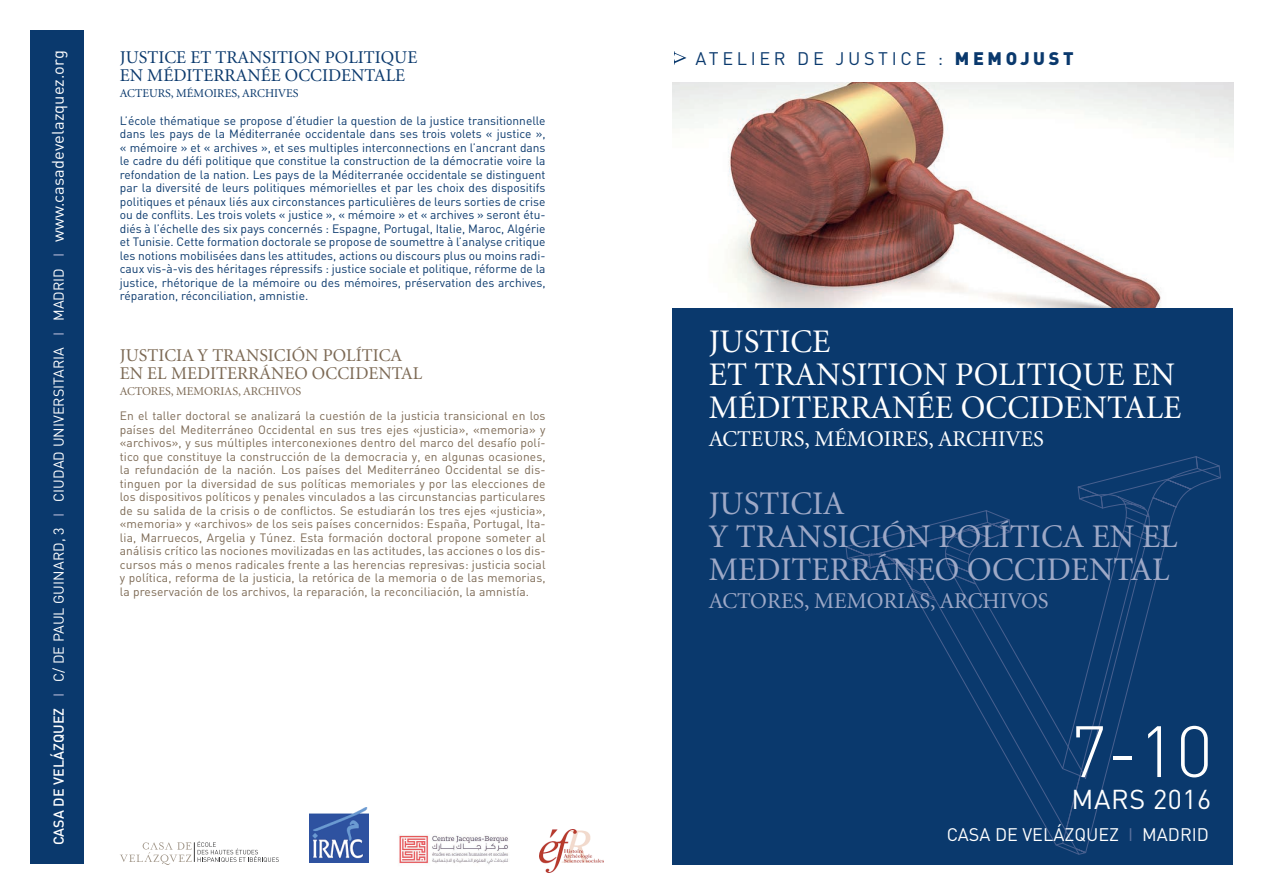
<style>
.page{position:relative;width:1263px;height:893px;background:#fff}
.page>*{position:absolute;margin:0;border:0;box-sizing:border-box;transform-origin:0 0}
.t1{font:300 71.4px "DIN";color:#fff}
.t2{font:33px/33px "Minion LT";color:#fff}
.t3{font:33px/33px "Minion LT";color:#9ea9c7}
.t4{font:27px "DIN";letter-spacing:.02em;color:#fff}
.t5{font:22.5px "Minion LT";color:#fff}
.t6{font:22.5px "Minion LT";color:#9ea9c7}
.t7{font:18px/18px "Minion LT";color:#0a396d}
.t8{font:18px/18px "Minion LT";color:#7c6954}
.t9{font:18px "DIN";color:#fff}
.t10{font:18px "DIN";color:#0a396d}
.t11{font:900 18px "DIN";letter-spacing:.2em;color:#0a396d}
.t12{font:14.25px "DIN";letter-spacing:.005em;color:#fff}
.t13{font:12px/13.5px "DIN";letter-spacing:.01em;color:#7c6954;text-align:justify}
.t14{font:12px/13.5px "DIN";color:#0a396d;text-align:justify}
.t15{font:12px "Minion LT";color:#0a396d}
.t16{font:12px "Minion LT";color:#7c6954}
.s1{font-weight:500}
.s2{font-weight:500;color:#8595b9}
.s3{font-size:16.5px}
.s4{font-weight:400}
.s5{color:#5b719c}
</style>
<div class="page">
<img style="left:672px;top:82px;width:561px;height:226px">
<div style="left:672px;top:308px;width:561px;height:557px;background:#0a396d"></div>
<svg style="left:1080px;top:585px;width:75px;height:270px"></svg>
<svg style="left:1058px;top:699px;width:22px;height:156px"></svg>
<svg style="left:909px;top:585px;width:157px;height:261px"></svg>
<svg style="left:845px;top:456px;width:376px;height:129px"></svg>
<div style="left:30px;top:30px;width:53px;height:833px;background:#0a396d"></div>
<svg style="left:674px;top:51px;width:12px;height:14px"></svg>
<svg style="left:120px;top:841px;width:159px;height:24px"></svg>
<img style="left:310px;top:808px;width:59px;height:54px">
<img style="left:399px;top:835px;width:109px;height:30px">
<img style="left:539px;top:829px;width:65px;height:44px">
<p class="t12" style="left:50px;top:845px;width:796px;rotate:-90deg"><span class="s1">CASA DE VELÁZQUEZ</span> <span class="s2">I</span> C/ D E PAU L GU INARD , 3 <span class="s2">I</span> CIUDAD U NIVERSITAR IA <span class="s2">I</span> MADR ID <span class="s2">I</span> <span class="s3">www.casadevelazquez.org</span></p>
<h3 class="t7" style="left:120px;top:49px;width:299px">JUSTICE ET TRANSITION POLITIQUE<br>EN MÉDITERRANÉE OCCIDENTALE</h3>
<p class="t15" style="left:120px;top:87px;width:180px">ACTEURS, MÉMOIRES, ARCHIVES</p>
<p class="t14" style="left:120px;top:113px;width:427px">L’école thématique se propose d’étudier la question de la justice transitionnelle dans les pays de la Méditerranée occidentale dans ses trois volets « justice », « mémoire » et « archives », et ses multiples interconnections en l’ancrant dans le cadre du défi politique que constitue la construction de la démocratie voire la refondation de la nation. Les pays de la Méditerranée occidentale se distinguent par la diversité de leurs politiques mémorielles et par les choix des dispositifs politiques et pénaux liés aux circonstances particulières de leurs sorties de crise ou de conflits. Les trois volets « justice », « mémoire » et « archives » seront étu&shy;diés à l’échelle des six pays concernés : Espagne, Portugal, Italie, Maroc, Algérie et Tunisie. Cette formation doctorale se propose de soumettre à l’analyse critique les notions mobilisées dans les attitudes, actions ou discours plus ou moins radi&shy;caux vis-à-vis des héritages répressifs : justice sociale et politique, réforme de la justice, rhétorique de la mémoire ou des mémoires, préservation des archives, réparation, réconciliation, amnistie.</p>
<h3 class="t8" style="left:120px;top:347px;width:304px">JUSTICIA Y TRANSICIÓN POLÍTICA<br>EN EL MEDITERRÁNEO OCCIDENTAL</h3>
<p class="t16" style="left:120px;top:385px;width:183px">ACTORES, MEMORIAS, ARCHIVOS</p>
<p class="t13" style="left:120px;top:409px;width:427px">En el taller doctoral se analizará la cuestión de la justicia transicional en los países del Mediterráneo Occidental en sus tres ejes «justicia», «memoria» y «archivos», y sus múltiples interconexiones dentro del marco del desafío polí&shy;tico que constituye la construcción de la democracia y, en algunas ocasiones, la refundación de la nación. Los países del Mediterráneo Occidental se dis&shy;tinguen por la diversidad de sus políticas memoriales y por las elecciones de los dispositivos políticos y penales vinculados a las circunstancias particulares de su salida de la crisis o de conflictos. Se estudiarán los tres ejes «justicia», «memoria» y «archivos» de los seis países concernidos: España, Portugal, Ita&shy;lia, Marruecos, Argelia y Túnez. Esta formación doctoral propone someter al análisis crítico las nociones movilizadas en las actitudes, las acciones o los dis&shy;cursos más o menos radicales frente a las herencias represivas: justicia social y política, reforma de la justicia, la retórica de la memoria o de las memorias, la preservación de los archivos, la reparación, la reconciliación, la amnistía.</p>
<h3 class="t10" style="left:695px;top:47px;width:27px">Atelie</h3>
<h3 class="t10" style="left:774px;top:47px;width:104px">r de justice</h3>
<h3 class="t11" style="left:938px;top:46px;width:137px"><span class="s4">:</span> MEM OJUST</h3>
<h2 class="t2" style="left:709px;top:326px;width:474px">JUSTICE<br>ET TRANSITION POLITIQUE EN<br>MÉDITERRANÉE OCCIDENTALE</h2>
<h3 class="t5" style="left:709px;top:428px;width:337px">ACTEURS, MÉMOIRES, ARCHIVES</h3>
<h2 class="t3" style="left:709px;top:488px;width:471px">JUSTICIA<br>Y TRANSICIÓN POLÍTICA EN EL<br>MEDITERRÁNEO OCCIDENTAL</h2>
<h3 class="t6" style="left:709px;top:590px;width:341px">ACTORES, MEMORIAS, ARCHIVOS</h3>
<h1 class="t1" style="left:1070px;top:707px;width:144px">7-10</h1>
<h3 class="t4" style="left:1072px;top:782px;width:141px">MARS 2016</h3>
<h3 class="t9" style="left:947px;top:823px;width:261px">CASA D E VELÁZQU EZ <span class="s5">I</span> MADR ID</h3>
</div>
